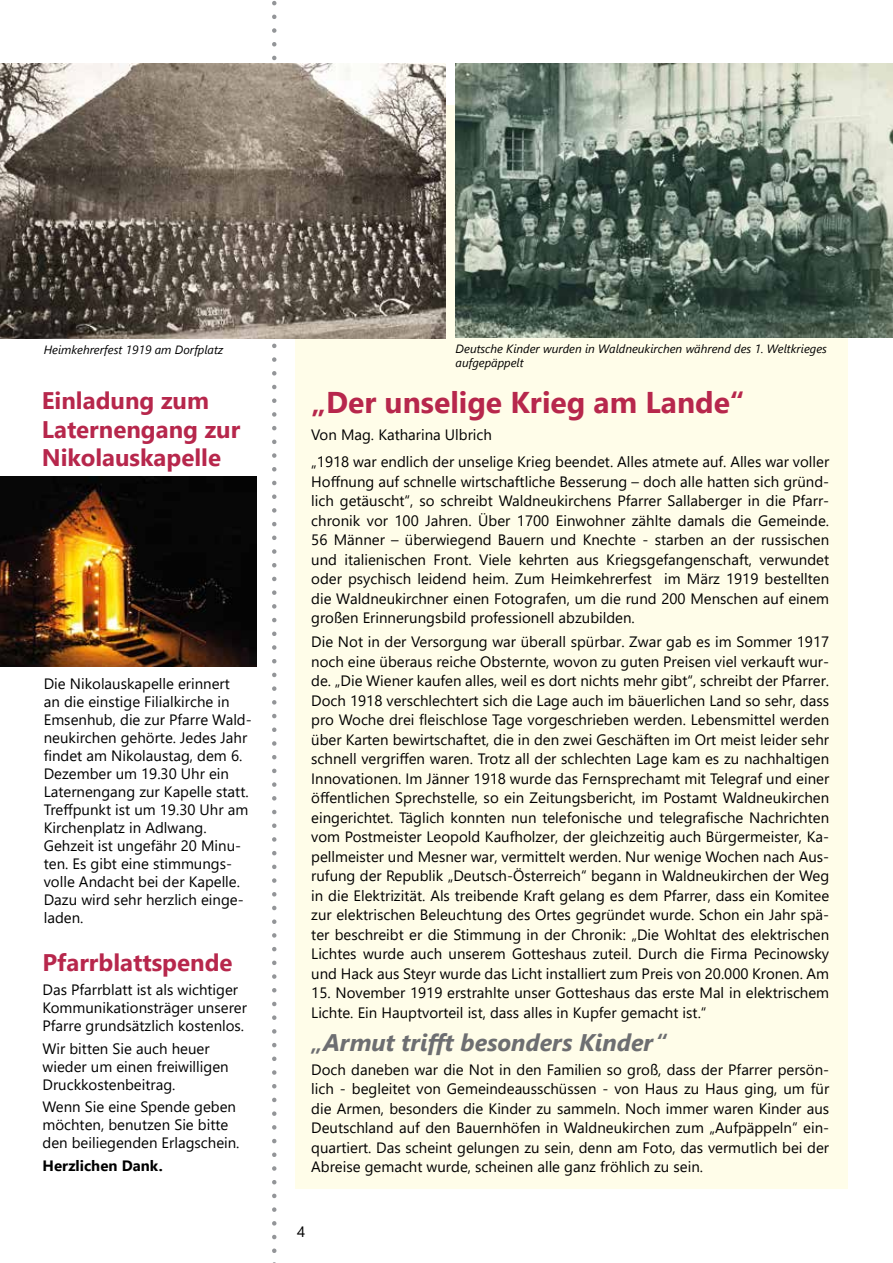
<style>
.page{position:relative;width:893px;height:1263px;background:#fff}
.page>*{position:absolute;margin:0;border:0;box-sizing:border-box;transform-origin:0 0}
.t1{font:700 30px "Segoe UI";color:#b7274c}
.t2{font:700 24px/28.8px "Segoe UI";color:#b7274c}
.t3{font:italic 700 24px "Segoe UI";color:#6d6e71}
.t4{font:15px/19.5px "Segoe UI";color:#000}
.t5{font:700 15px "Segoe UI";color:#000}
.t6{font:italic 12px/13.5px "Segoe UI";color:#000}
</style>
<div class="page">
<div style="left:296px;top:105px;width:552px;height:1083px;background:#fffde9"></div>
<svg style="left:272px;top:1px;width:5px;height:1262px"></svg>
<img style="left:0;top:477px;width:256px;height:190px">
<img style="left:0;top:64px;width:445px;height:274px">
<img style="left:455px;top:64px;width:438px;height:274px">
<p class="t6" style="left:44px;top:341px;width:181px">Heimkehrerfest 1919 am Dorfplatz</p>
<p class="t6" style="left:456px;top:340px;width:373px">Deutsche Kinder wurden in Waldneukirchen während des 1. Weltkrieges aufgepäppelt</p>
<h2 class="t2" style="left:42px;top:384px;width:200px">Einladung zum<br>Laternengang zur<br>Nikolauskapelle</h2>
<p class="t4" style="left:44px;top:673px;width:210px;line-height:18px">Die Nikolauskapelle erinnert<br>an die einstige Filialkirche in<br>Emsenhub, die zur Pfarre Wald&shy;neukirchen gehörte. Jedes Jahr findet am Nikolaustag, dem 6.<br>Dezember um 19.30 Uhr ein<br>Laternengang zur Kapelle statt.<br>Treffpunkt ist um 19.30 Uhr am<br>Kirchenplatz in Adlwang.<br>Gehzeit ist ungefähr 20 Minu&shy;ten. Es gibt eine stimmungs&shy;volle Andacht bei der Kapelle.<br>Dazu wird sehr herzlich einge&shy;laden.</p>
<h2 class="t2" style="left:43px;top:946px;width:192px">Pfarrblattspende</h2>
<p class="t4" style="left:43px;top:979px;width:206px;line-height:18px">Das Pfarrblatt ist als wichtiger<br>Kommunikationsträger unserer<br>Pfarre grundsätzlich kostenlos.</p>
<p class="t4" style="left:43px;top:1038px;width:188px;line-height:18px">Wir bitten Sie auch heuer wieder um einen freiwilligen<br>Druckkostenbeitrag.</p>
<p class="t4" style="left:43px;top:1096px;width:199px;line-height:18px">Wenn Sie eine Spende geben möchten, benutzen Sie bitte den beiliegenden Erlagschein.</p>
<p class="t5" style="left:43px;top:1151px;width:122px">Herzlichen Dank.</p>
<h1 class="t1" style="left:311px;top:374px;width:435px">„Der unselige Krieg am Lande“</h1>
<p class="t4" style="left:311px;top:420px;width:519px;line-height:27px">Von Mag. Katharina Ulbrich<br>„1918 war endlich der unselige Krieg beendet. Alles atmete auf. Alles war voller</p>
<p class="t4" style="left:311px;top:470px;width:519px;text-align:justify">Hoffnung auf schnelle wirtschaftliche Besserung – doch alle hatten sich gründ&shy;lich getäuscht“, so schreibt Waldneukirchens Pfarrer Sallaberger in die Pfarr&shy;chronik vor 100 Jahren. Über 1700 Einwohner zählte damals die Gemeinde.<br>56 Männer – überwiegend Bauern und Knechte - starben an der russischen und italienischen Front. Viele kehrten aus Kriegsgefangenschaft, verwundet oder psychisch leidend heim. Zum Heimkehrerfest im März 1919 bestellten die Waldneukirchner einen Fotografen, um die rund 200 Menschen auf einem großen Erinnerungsbild professionell abzubilden.</p>
<p class="t4" style="left:311px;top:631px;width:519px;text-align:justify">Die Not in der Versorgung war überall spürbar. Zwar gab es im Sommer 1917 noch eine überaus reiche Obsternte, wovon zu guten Preisen viel verkauft wur&shy;de. „Die Wiener kaufen alles, weil es dort nichts mehr gibt“, schreibt der Pfarrer.<br>Doch 1918 verschlechtert sich die Lage auch im bäuerlichen Land so sehr, dass pro Woche drei fleischlose Tage vorgeschrieben werden. Lebensmittel werden über Karten bewirtschaftet, die in den zwei Geschäften im Ort meist leider sehr schnell vergriffen waren. Trotz all der schlechten Lage kam es zu nachhaltigen Innovationen. Im Jänner 1918 wurde das Fernsprechamt mit Telegraf und einer öffentlichen Sprechstelle, so ein Zeitungsbericht, im Postamt Waldneukirchen eingerichtet. Täglich konnten nun telefonische und telegrafische Nachrichten vom Postmeister Leopold Kaufholzer, der gleichzeitig auch Bürgermeister, Ka&shy;pellmeister und Mesner war, vermittelt werden. Nur wenige Wochen nach Aus&shy;rufung der Republik „Deutsch-Österreich“ begann in Waldneukirchen der Weg in die Elektrizität. Als treibende Kraft gelang es dem Pfarrer, dass ein Komitee zur elektrischen Beleuchtung des Ortes gegründet wurde. Schon ein Jahr spä&shy;ter beschreibt er die Stimmung in der Chronik: „Die Wohltat des elektrischen Lichtes wurde auch unserem Gotteshaus zuteil. Durch die Firma Pecinowsky und Hack aus Steyr wurde das Licht installiert zum Preis von 20.000 Kronen. Am</p>
<p class="t4" style="left:311px;top:982px;width:519px">15. November 1919 erstrahlte unser Gotteshaus das erste Mal in elektrischem<br>Lichte. Ein Hauptvorteil ist, dass alles in Kupfer gemacht ist.“</p>
<h2 class="t3" style="left:311px;top:1019px;width:357px">„Armut trifft besonders Kinder“</h2>
<p class="t4" style="left:311px;top:1058px;width:519px;text-align:justify">Doch daneben war die Not in den Familien so groß, dass der Pfarrer persön&shy;lich - begleitet von Gemeindeausschüssen - von Haus zu Haus ging, um für die Armen, besonders die Kinder zu sammeln. Noch immer waren Kinder aus Deutschland auf den Bauernhöfen in Waldneukirchen zum „Aufpäppeln“ ein&shy;quartiert. Das scheint gelungen zu sein, denn am Foto, das vermutlich bei der Abreise gemacht wurde, scheinen alle ganz fröhlich zu sein.</p>
<p class="t4" style="left:297px;top:1220px;width:10px">4</p>
</div>
